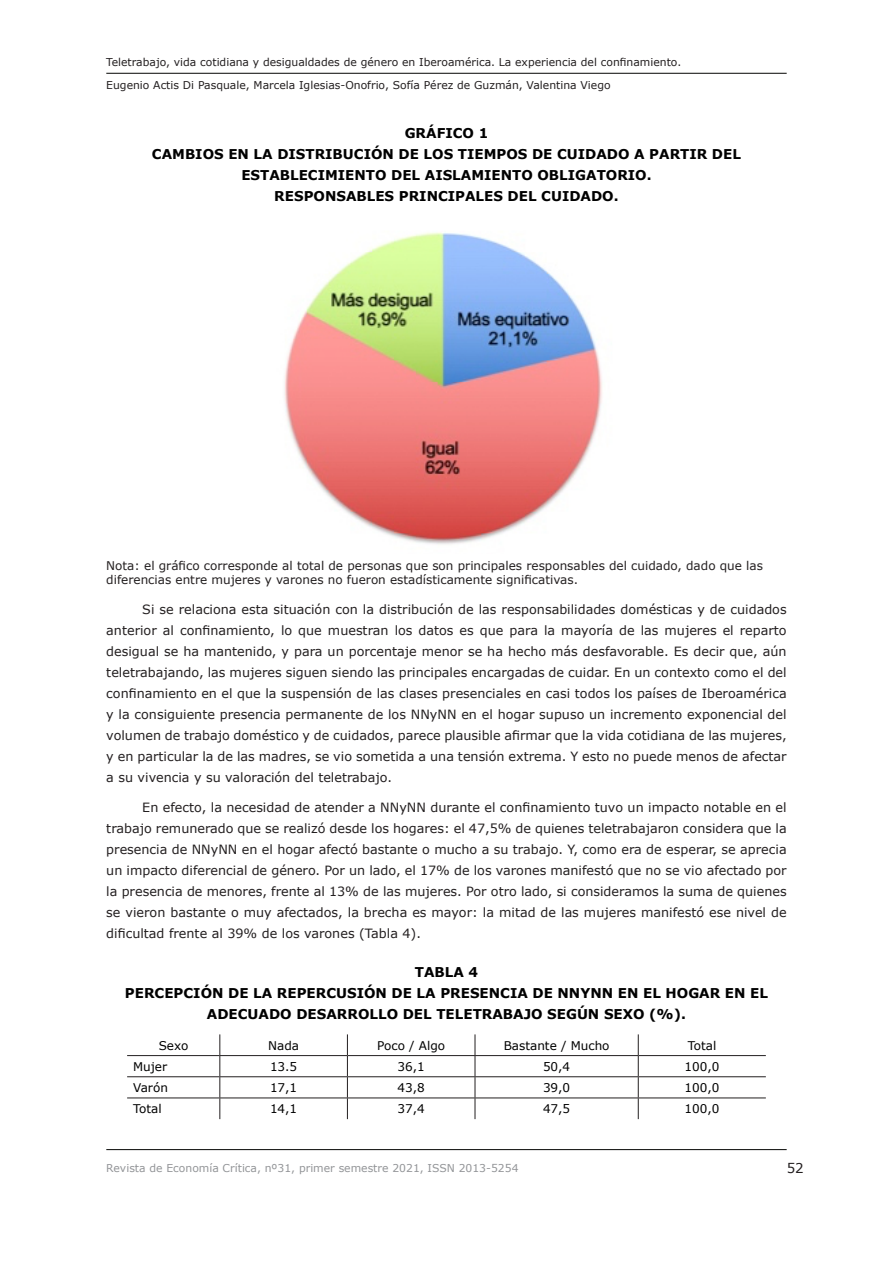
<style>
.page{position:relative;width:893px;height:1263px;background:#fff}
.page>*{position:absolute;margin:0;border:0;box-sizing:border-box;transform-origin:0 0}
.Centered_text{font:700 13.5px/21px "Verdana";color:#000;text-align:center}
.t1{font:13.5px "Verdana";color:#231f20}
.Body_Text_indent{font:12.75px/21px "Verdana";color:#231f20;text-align:justify}
.t2{font:12px/14.4px "Verdana";color:#231f20}
.Subtitle{font:12px "Verdana";color:#000}
.t3{font:10.8px/22.5px "Verdana";color:#231f20}
.t4{font:10.8px "Verdana";color:#939598}
</style>
<div class="page">
<hr style="left:106px;top:1149px;width:681px;height:1px;background:#040503">
<hr style="left:106px;top:73px;width:681px;height:1px;background:#040503">
<hr style="left:127px;top:1055px;width:93px;height:1px;background:#231f20">
<hr style="left:220px;top:1055px;width:127px;height:1px;background:#231f20">
<hr style="left:347px;top:1055px;width:128px;height:1px;background:#231f20">
<hr style="left:475px;top:1055px;width:163px;height:1px;background:#231f20">
<hr style="left:638px;top:1055px;width:128px;height:1px;background:#231f20">
<hr style="left:127px;top:1076px;width:93px;height:1px;background:#231f20">
<hr style="left:220px;top:1076px;width:127px;height:1px;background:#231f20">
<hr style="left:347px;top:1076px;width:128px;height:1px;background:#231f20">
<hr style="left:475px;top:1076px;width:163px;height:1px;background:#231f20">
<hr style="left:638px;top:1076px;width:128px;height:1px;background:#231f20">
<hr style="left:127px;top:1097px;width:93px;height:1px;background:#231f20">
<hr style="left:220px;top:1097px;width:127px;height:1px;background:#231f20">
<svg style="left:219px;top:1034px;width:1px;height:85px"></svg>
<hr style="left:347px;top:1097px;width:128px;height:1px;background:#231f20">
<svg style="left:347px;top:1034px;width:1px;height:85px"></svg>
<hr style="left:475px;top:1097px;width:163px;height:1px;background:#231f20">
<svg style="left:475px;top:1034px;width:1px;height:85px"></svg>
<hr style="left:638px;top:1097px;width:128px;height:1px;background:#231f20">
<svg style="left:638px;top:1034px;width:1px;height:85px"></svg>
<img style="left:284px;top:232px;width:318px;height:313px">
<p class="t3" style="left:106px;top:51px;width:576px">Teletrabajo, vida cotidiana y desigualdades de género en Iberoamérica. La experiencia del confinamiento.<br>Eugenio Actis Di Pasquale, Marcela Iglesias-Onofrio, Sofía Pérez de Guzmán, Valentina Viego</p>
<p class="Centered_text" style="left:152px;top:123px;width:590px">GRÁFICO 1<br>CAMBIOS EN LA DISTRIBUCIÓN DE LOS TIEMPOS DE CUIDADO A PARTIR DEL ESTABLECIMIENTO DEL AISLAMIENTO OBLIGATORIO.<br>RESPONSABLES PRINCIPALES DEL CUIDADO.</p>
<p class="t2" style="left:106px;top:558px;width:658px">Nota: el gráfico corresponde al total de personas que son principales responsables del cuidado, dado que las diferencias entre mujeres y varones no fueron estadísticamente significativas.</p>
<p class="Body_Text_indent" style="left:106px;top:599px;width:682px;text-indent:36px">Si se relaciona esta situación con la distribución de las responsabilidades domésticas y de cuidados anterior al confinamiento, lo que muestran los datos es que para la mayoría de las mujeres el reparto desigual se ha mantenido, y para un porcentaje menor se ha hecho más desfavorable. Es decir que, aún teletrabajando, las mujeres siguen siendo las principales encargadas de cuidar. En un contexto como el del confinamiento en el que la suspensión de las clases presenciales en casi todos los países de Iberoamérica y la consiguiente presencia permanente de los NNyNN en el hogar supuso un incremento exponencial del volumen de trabajo doméstico y de cuidados, parece plausible afirmar que la vida cotidiana de las mujeres, y en particular la de las madres, se vio sometida a una tensión extrema. Y esto no puede menos de afectar a su vivencia y su valoración del teletrabajo.</p>
<p class="Body_Text_indent" style="left:106px;top:797px;width:682px;text-indent:36px">En efecto, la necesidad de atender a NNyNN durante el confinamiento tuvo un impacto notable en el trabajo remunerado que se realizó desde los hogares: el 47,5% de quienes teletrabajaron considera que la presencia de NNyNN en el hogar afectó bastante o mucho a su trabajo. Y, como era de esperar, se aprecia un impacto diferencial de género. Por un lado, el 17% de los varones manifestó que no se vio afectado por la presencia de menores, frente al 13% de las mujeres. Por otro lado, si consideramos la suma de quienes se vieron bastante o muy afectados, la brecha es mayor: la mitad de las mujeres manifestó ese nivel de dificultad frente al 39% de los varones (Tabla 4).</p>
<p class="Centered_text" style="left:125px;top:962px;width:645px">TABLA 4<br>PERCEPCIÓN DE LA REPERCUSIÓN DE LA PRESENCIA DE NNYNN EN EL HOGAR EN EL<br>ADECUADO DESARROLLO DEL TELETRABAJO SEGÚN SEXO (%).</p>
<p class="Subtitle" style="left:159px;top:1037px;width:31px">Sexo</p>
<p class="Subtitle" style="left:268px;top:1037px;width:32px">Nada</p>
<p class="Subtitle" style="left:377px;top:1037px;width:69px">Poco / Algo</p>
<p class="Subtitle" style="left:504px;top:1037px;width:107px">Bastante / Mucho</p>
<p class="Subtitle" style="left:688px;top:1037px;width:30px">Total</p>
<p class="Subtitle" style="left:133px;top:1058px;width:36px">Mujer</p>
<p class="Subtitle" style="left:270px;top:1058px;width:29px">13.5</p>
<p class="Subtitle" style="left:398px;top:1058px;width:29px">36,1</p>
<p class="Subtitle" style="left:543px;top:1058px;width:29px">50,4</p>
<p class="Subtitle" style="left:685px;top:1058px;width:36px">100,0</p>
<p class="Subtitle" style="left:133px;top:1079px;width:36px">Varón</p>
<p class="Subtitle" style="left:270px;top:1079px;width:29px">17,1</p>
<p class="Subtitle" style="left:398px;top:1079px;width:29px">43,8</p>
<p class="Subtitle" style="left:543px;top:1079px;width:29px">39,0</p>
<p class="Subtitle" style="left:685px;top:1079px;width:36px">100,0</p>
<p class="Subtitle" style="left:133px;top:1100px;width:30px">Total</p>
<p class="Subtitle" style="left:270px;top:1100px;width:29px">14,1</p>
<p class="Subtitle" style="left:398px;top:1100px;width:29px">37,4</p>
<p class="Subtitle" style="left:543px;top:1100px;width:29px">47,5</p>
<p class="Subtitle" style="left:685px;top:1100px;width:36px">100,0</p>
<p class="t4" style="left:106px;top:1161px;width:414px">Revista de Economía Crítica, nº31, primer semestre 2021, ISSN 2013-5254</p>
<p class="t1" style="left:787px;top:1159px;width:19px">52</p>
</div>
